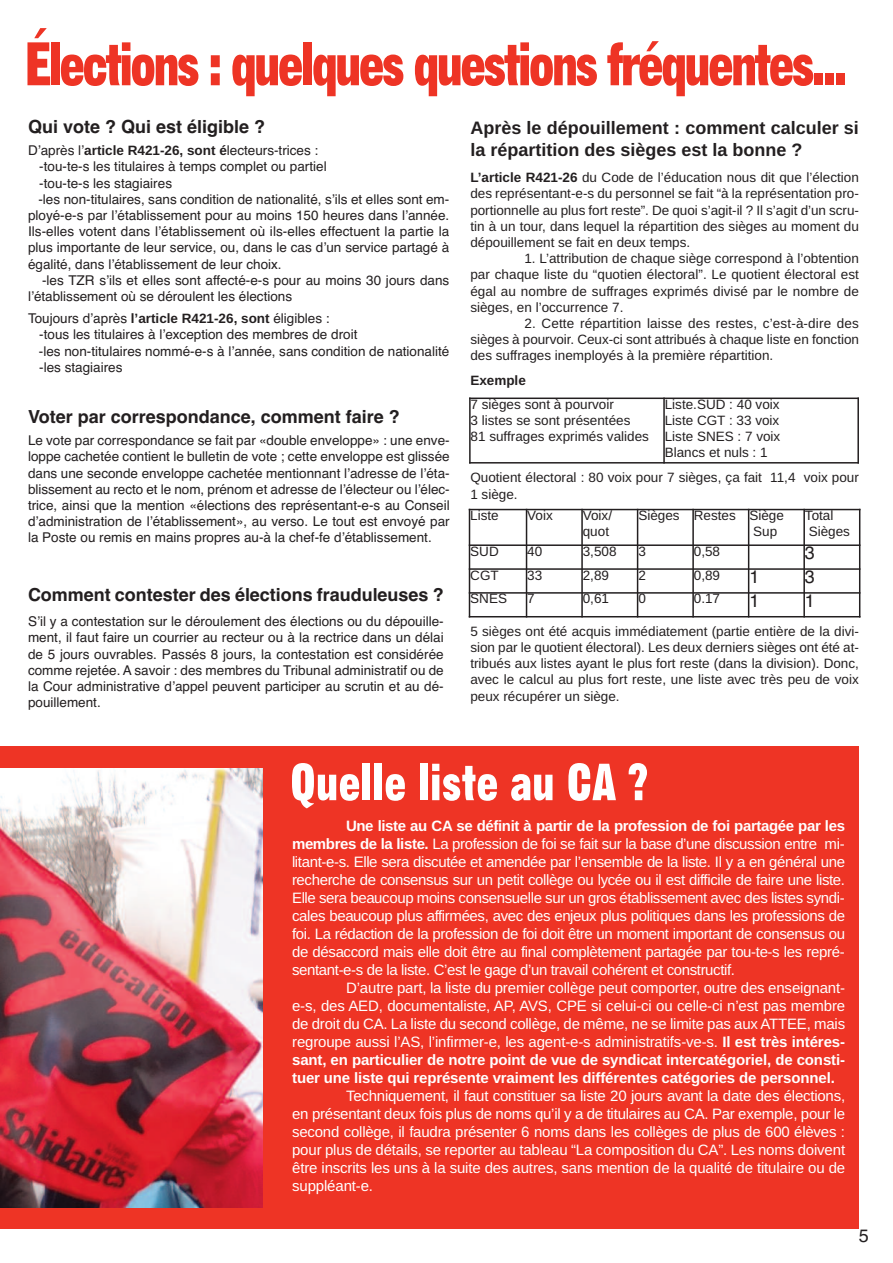
<style>
.page{position:relative;width:893px;height:1263px;background:#fff}
.page>*{position:absolute;margin:0;border:0;box-sizing:border-box;transform-origin:0 0}
.t1{font:60px "Gothic No 13 BT";letter-spacing:-.05em;color:#ee3425}
.t2{font:51px "Gothic No 13 BT";color:#fff}
.t3{font:700 18px "Helvetica";color:#231f20}
.t4{font:700 18px/21.6px "Liberation Sans";color:#231f20}
.t5{font:18px "Helvetica";color:#231f20}
.t6{font:15px/18px "Liberation Sans";letter-spacing:-.01em;color:#fff;text-align:justify}
.t7{font:13.5px/16.2px "Helvetica";color:#231f20;text-align:justify}
.t8{font:13.5px/16.2px "Liberation Sans";color:#231f20;text-align:justify}
.t9{font:700 13.5px "Liberation Sans";color:#231f20}
.s1{font-weight:700}
.s2{font-family:"Liberation Sans";font-weight:700}
</style>
<div class="page">
<div style="left:0;top:747px;width:859px;height:482px;background:#ee3425"></div>
<img style="left:0;top:768px;width:263px;height:440px">
<hr style="left:469px;top:398px;width:2px;height:66px;background:#231f20">
<hr style="left:663px;top:398px;width:2px;height:66px;background:#231f20">
<hr style="left:857px;top:398px;width:2px;height:66px;background:#231f20">
<hr style="left:469px;top:398px;width:390px;height:1px;background:#231f20">
<hr style="left:469px;top:462px;width:390px;height:2px;background:#231f20">
<hr style="left:469px;top:509px;width:1px;height:108px;background:#231f20">
<hr style="left:526px;top:509px;width:1px;height:108px;background:#231f20">
<hr style="left:581px;top:509px;width:2px;height:108px;background:#231f20">
<hr style="left:637px;top:509px;width:1px;height:108px;background:#231f20">
<hr style="left:692px;top:509px;width:2px;height:108px;background:#231f20">
<hr style="left:748px;top:509px;width:1px;height:108px;background:#231f20">
<hr style="left:803px;top:509px;width:2px;height:108px;background:#231f20">
<hr style="left:859px;top:509px;width:1px;height:108px;background:#231f20">
<hr style="left:469px;top:509px;width:391px;height:1px;background:#231f20">
<hr style="left:469px;top:544px;width:391px;height:2px;background:#231f20">
<hr style="left:469px;top:568px;width:391px;height:2px;background:#231f20">
<hr style="left:469px;top:592px;width:391px;height:2px;background:#231f20">
<hr style="left:469px;top:616px;width:391px;height:1px;background:#231f20">
<h1 class="t1" style="left:24px;top:29px;width:825px">Élections : quelques questions fréquentes...</h1>
<p class="t4" style="left:470px;top:117px;width:390px">Après le dépouillement : comment calculer si la répartition des sièges est la bonne ?</p>
<p class="t8" style="left:470px;top:169px;width:390px"><span class="s1">L’article R421-26</span> du Code de l’éducation nous dit que l’élection des représentant-e-s du personnel se fait “à la représentation pro&shy;portionnelle au plus fort reste”. De quoi s’agit-il ? Il s’agit d’un scru&shy;tin à un tour, dans lequel la répartition des sièges au moment du dépouillement se fait en deux temps.</p>
<p class="t8" style="left:470px;top:250px;width:390px;text-indent:54px">1. L’attribution de chaque siège correspond à l’obtention par chaque liste du “quotien électoral”. Le quotient électoral est égal au nombre de suffrages exprimés divisé par le nombre de sièges, en l’occurrence 7.</p>
<p class="t8" style="left:470px;top:315px;width:390px;text-indent:54px">2. Cette répartition laisse des restes, c’est-à-dire des sièges à pourvoir. Ceux-ci sont attribués à chaque liste en fonction des suffrages inemployés à la première répartition.</p>
<p class="t9" style="left:470px;top:373px;width:57px">Exemple</p>
<p class="t3" style="left:28px;top:116px;width:239px">Qui vote ? Qui est éligible ?</p>
<p class="t7" style="left:28px;top:142px;width:292px">D’après l’<span class="s2">article R421-26, sont é</span>lecteurs-trices :</p>
<p class="t7" style="left:39px;top:159px;width:289px">-tou-te-s les titulaires à temps complet ou partiel</p>
<p class="t7" style="left:39px;top:175px;width:134px">-tou-te-s les stagiaires</p>
<p class="t7" style="left:38px;top:191px;width:412px">-les non-titulaires, sans condition de nationalité, s’ils et elles sont em-</p>
<p class="t7" style="left:28px;top:207px;width:423px">ployé-e-s par l’établissement pour au moins 150 heures dans l’année.</p>
<p class="t7" style="left:28px;top:223px;width:423px">Ils-elles votent dans l’établissement où ils-elles effectuent la partie la</p>
<p class="t7" style="left:28px;top:240px;width:423px">plus importante de leur service, ou, dans le cas d’un service partagé à</p>
<p class="t7" style="left:28px;top:256px;width:255px">égalité, dans l’établissement de leur choix.</p>
<p class="t7" style="left:42px;top:272px;width:409px">-les TZR s’ils et elles sont affecté-e-s pour au moins 30 jours dans</p>
<p class="t7" style="left:28px;top:288px;width:266px">l’établissement où se déroulent les élections</p>
<p class="t7" style="left:39px;top:310px;width:412px;text-align:left;text-indent:-11px">Toujours d’après <span class="s2">l’article R421-26, sont</span> éligibles :<br>-tous les titulaires à l’exception des membres de droit<br>-les non-titulaires nommé-e-s à l’année, sans condition de nationalité -les stagiaires</p>
<p class="t3" style="left:28px;top:407px;width:373px">Voter par correspondance, comment faire ?</p>
<p class="t7" style="left:28px;top:432px;width:423px">Le vote par correspondance se fait par «double enveloppe» : une enve&shy;loppe cachetée contient le bulletin de vote ; cette enveloppe est glissée dans une seconde enveloppe cachetée mentionnant l’adresse de l’éta&shy;blissement au recto et le nom, prénom et adresse de l’électeur ou l’élec&shy;trice, ainsi que la mention «élections des représentant-e-s au Conseil d’administration de l’établissement», au verso. Le tout est envoyé par la Poste ou remis en mains propres au-à la chef-fe d’établissement.</p>
<p class="t8" style="left:471px;top:396px;width:180px;text-align:left">7 sièges sont à pourvoir<br>3 listes se sont présentées<br>81 suffrages exprimés valides</p>
<p class="t8" style="left:665px;top:396px;width:117px">Liste.SUD : 40 voix Liste CGT : 33 voix Liste SNES : 7 voix Blancs et nuls : 1</p>
<p class="t8" style="left:470px;top:470px;width:390px">Quotient électoral : 80 voix pour 7 sièges, ça fait 11,4 voix pour<br>1 siège.</p>
<p class="t8" style="left:470px;top:507px;width:30px">Liste</p>
<p class="t8" style="left:527px;top:507px;width:27px">Voix</p>
<p class="t8" style="left:583px;top:507px;width:31px">Voix/ quot</p>
<p class="t8" style="left:753px;top:507px;width:32px;text-indent:-115px">Sièges Restes Siège<br>Sup</p>
<p class="t8" style="left:805px;top:507px;width:47px">Total<br>Sièges</p>
<p class="t8" style="left:470px;top:543px;width:30px">SUD</p>
<p class="t8" style="left:527px;top:543px;width:17px">40</p>
<p class="t8" style="left:583px;top:543px;width:35px">3,508</p>
<p class="t8" style="left:638px;top:543px;width:9px">3</p>
<p class="t8" style="left:694px;top:543px;width:28px">0,58</p>
<p class="t5" style="left:805px;top:543px;width:12px">3</p>
<p class="t8" style="left:470px;top:567px;width:30px">CGT</p>
<p class="t8" style="left:527px;top:567px;width:17px">33</p>
<p class="t8" style="left:583px;top:567px;width:28px">2,89</p>
<p class="t8" style="left:638px;top:567px;width:9px">2</p>
<p class="t8" style="left:694px;top:567px;width:28px">0,89</p>
<p class="t5" style="left:749px;top:566px;width:12px">1</p>
<p class="t5" style="left:805px;top:566px;width:12px">3</p>
<p class="t8" style="left:470px;top:591px;width:38px">SNES</p>
<p class="t8" style="left:527px;top:591px;width:9px">7</p>
<p class="t8" style="left:583px;top:591px;width:28px">0,61</p>
<p class="t8" style="left:638px;top:591px;width:9px">0</p>
<p class="t8" style="left:694px;top:591px;width:28px">0.17</p>
<p class="t5" style="left:749px;top:590px;width:12px">1</p>
<p class="t5" style="left:805px;top:590px;width:12px">1</p>
<p class="t3" style="left:28px;top:585px;width:417px">Comment contester des élections frauduleuses ?</p>
<p class="t7" style="left:28px;top:613px;width:417px">S’il y a contestation sur le déroulement des élections ou du dépouille&shy;ment, il faut faire un courrier au recteur ou à la rectrice dans un délai de 5 jours ouvrables. Passés 8 jours, la contestation est considérée comme rejetée. A savoir : des membres du Tribunal administratif ou de la Cour administrative d’appel peuvent participer au scrutin et au dé&shy;pouillement.</p>
<p class="t8" style="left:470px;top:623px;width:390px">5 sièges ont été acquis immédiatement (partie entière de la divi&shy;sion par le quotient électoral). Les deux derniers sièges ont été at&shy;tribués aux listes ayant le plus fort reste (dans la division). Donc, avec le calcul au plus fort reste, une liste avec très peu de voix peux récupérer un siège.</p>
<h2 class="t2" style="left:290px;top:753px;width:360px">Quelle liste au CA ?</h2>
<p class="t6" style="left:292px;top:816px;width:555px;text-indent:54px"><span class="s1">Une liste au CA se définit à partir de la profession de foi partagée par les membres de la liste.</span> La profession de foi se fait sur la base d’une discussion entre mi&shy;litant-e-s. Elle sera discutée et amendée par l’ensemble de la liste. Il y a en général une recherche de consensus sur un petit collège ou lycée ou il est difficile de faire une liste.<br>Elle sera beaucoup moins consensuelle sur un gros établissement avec des listes syndi&shy;cales beaucoup plus affirmées, avec des enjeux plus politiques dans les professions de foi. La rédaction de la profession de foi doit être un moment important de consensus ou de désaccord mais elle doit être au final complètement partagée par tou-te-s les repré&shy;sentant-e-s de la liste. C’est le gage d’un travail cohérent et constructif.</p>
<p class="t6" style="left:292px;top:978px;width:555px;text-indent:54px">D’autre part, la liste du premier collège peut comporter, outre des enseignant&shy;e-s, des AED, documentaliste, AP, AVS, CPE si celui-ci ou celle-ci n’est pas membre de droit du CA. La liste du second collège, de même, ne se limite pas aux ATTEE, mais regroupe aussi l’AS, l’infirmer-e, les agent-e-s administratifs-ve-s. <span class="s1">Il est très intéres&shy;sant, en particulier de notre point de vue de syndicat intercatégoriel, de consti&shy;tuer une liste qui représente vraiment les différentes catégories de personnel.</span></p>
<p class="t6" style="left:292px;top:1086px;width:555px;text-indent:54px">Techniquement, il faut constituer sa liste 20 jours avant la date des élections, en présentant deux fois plus de noms qu’il y a de titulaires au CA. Par exemple, pour le second collège, il faudra présenter 6 noms dans les collèges de plus de 600 élèves : pour plus de détails, se reporter au tableau “La composition du CA”. Les noms doivent être inscrits les uns à la suite des autres, sans mention de la qualité de titulaire ou de suppléant-e.</p>
<p class="t5" style="left:859px;top:1226px;width:12px">5</p>
</div>
